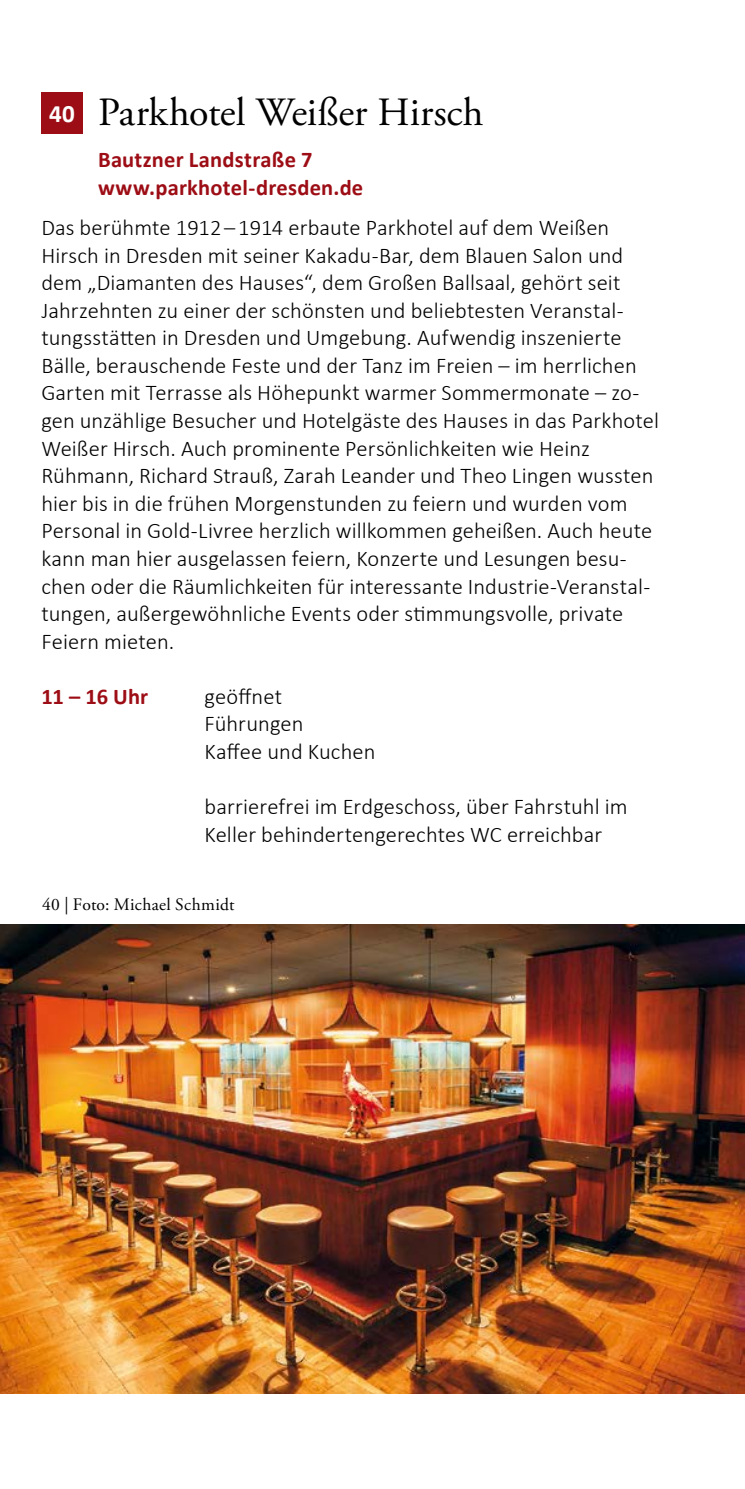
<style>
.page{position:relative;width:745px;height:1489px;background:#fff}
.page>*{position:absolute;margin:0;border:0;box-sizing:border-box;transform-origin:0 0}
.t1{font:40px "Adobe Garamond Pro";color:#000}
.Mengentext_ohne_Einzug{font:300 22.5px/27.5px "Calibri";letter-spacing:.005em;color:#000}
.Adresse{font:700 22.5px "Calibri";letter-spacing:.01em;color:#9d0d15}
.Uhrzeit_Rubinrot{font:700 22.5px "Calibri";color:#9d0d15}
.BU{font:17.5px "Adobe Garamond Pro";letter-spacing:.02em;color:#000}
.s1{font-family:"Calibri";font-weight:700;font-size:25px;color:#fff}
</style>
<div class="page">
<div style="left:41px;top:92px;width:42px;height:42px;background:#9d0d15"></div>
<img style="left:0;top:924px;width:744px;height:468px">
<h3 class="t1" style="left:49px;top:88px;width:435px"><span class="s1">40</span> Parkhotel Weißer Hirsch</h3>
<p class="Adresse" style="left:98px;top:144px;width:216px">Bautzner Landstraße 7</p>
<p class="Adresse" style="left:98px;top:171px;width:266px">www.parkhotel-dresden.de</p>
<p class="Mengentext_ohne_Einzug" style="left:41px;top:213px;width:618px">Das berühmte 1912 – 1914 erbaute Parkhotel auf dem Weißen Hirsch in Dresden mit seiner Kakadu-Bar, dem Blauen Salon und dem „Diamanten des Hauses“, dem Großen Ballsaal, gehört seit Jahrzehnten zu einer der schönsten und beliebtesten Veranstal&shy;tungsstätten in Dresden und Umgebung. Aufwendig inszenierte Bälle, berauschende Feste und der Tanz im Freien – im herrlichen Garten mit Terrasse als Höhepunkt warmer Sommermonate – zo&shy;gen unzählige Besucher und Hotelgäste des Hauses in das Parkhotel Weißer Hirsch. Auch prominente Persönlichkeiten wie Heinz Rühmann, Richard Strauß, Zarah Leander und Theo Lingen wussten hier bis in die frühen Morgenstunden zu feiern und wurden vom Personal in Gold-Livree herzlich willkommen geheißen. Auch heute kann man hier ausgelassen feiern, Konzerte und Lesungen besu&shy;chen oder die Räumlichkeiten für interessante Industrie-Veranstal&shy;tungen, außergewöhnliche Events oder stimmungsvolle, private Feiern mieten.</p>
<p class="Uhrzeit_Rubinrot" style="left:41px;top:680px;width:108px">11 – 16 Uhr</p>
<p class="Mengentext_ohne_Einzug" style="left:204px;top:682px;width:79px">geöffnet</p>
<p class="Mengentext_ohne_Einzug" style="left:204px;top:710px;width:100px">Führungen</p>
<p class="Mengentext_ohne_Einzug" style="left:204px;top:737px;width:172px">Kaffee und Kuchen</p>
<p class="Mengentext_ohne_Einzug" style="left:204px;top:792px;width:424px">barrierefrei im Erdgeschoss, über Fahrstuhl im<br>Keller behindertengerechtes WC erreichbar</p>
<p class="BU" style="left:42px;top:893px;width:194px">40 | Foto: Michael Schmidt</p>
</div>
